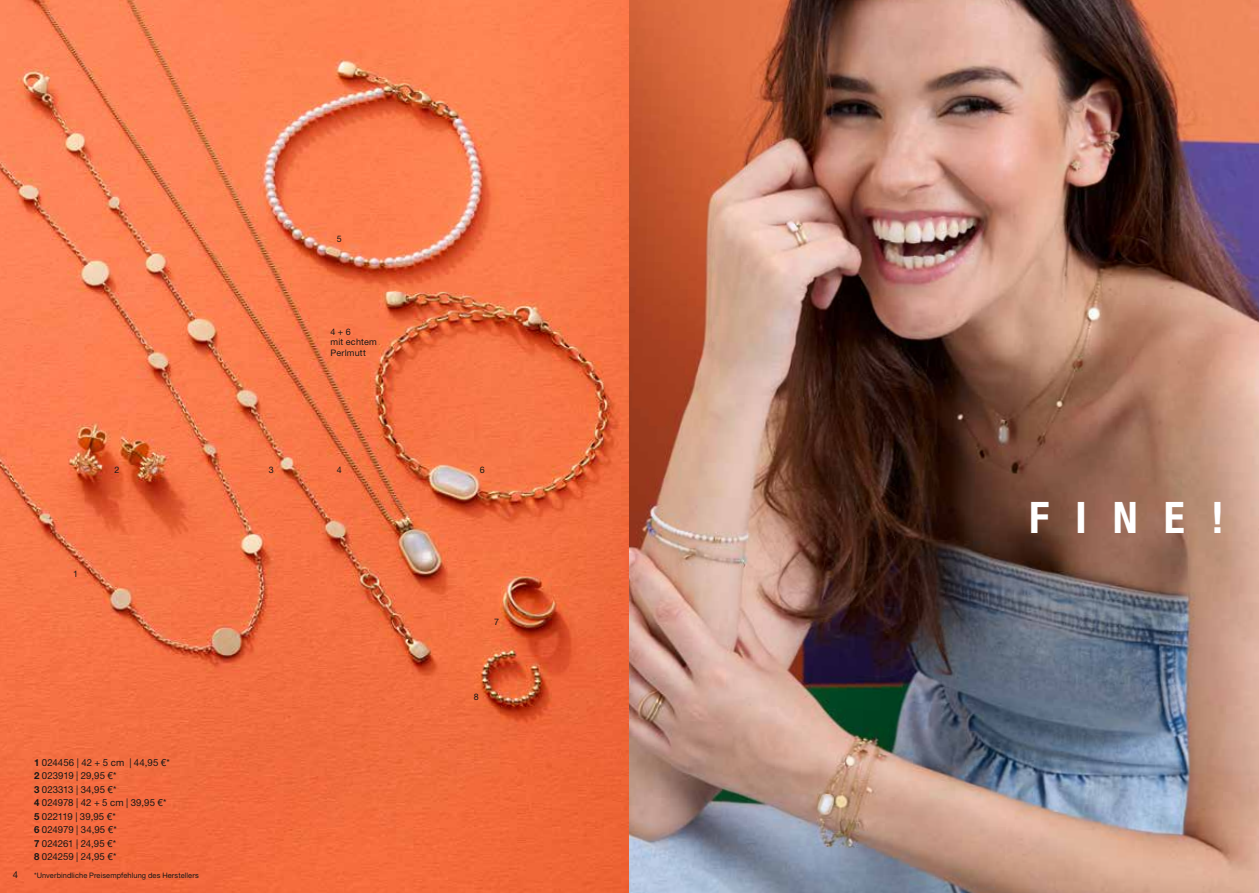
<style>
.page{position:relative;width:1259px;height:893px;background:#fff}
.page>*{position:absolute;margin:0;border:0;box-sizing:border-box;transform-origin:0 0}
.t1{font:700 condensed 43.5px "Helvetica Neue LT Std";color:#fff}
.t2{font:9.75px/13.5px "Helvetica Neue LT Std";letter-spacing:.005em;color:#181716}
.t3{font:9.45px "Helvetica Neue LT Std";color:#181716}
.t4{font:9px/10.5px "Helvetica Neue LT Std";letter-spacing:.025em;color:#181716}
.t5{font:7.5px "Helvetica Neue LT Std";letter-spacing:.01em;color:#181716}
.s1{font-weight:700}
</style>
<div class="page">
<img style="left:0;top:0;width:1259px;height:893px">
<p class="t4" style="left:337px;top:234px;width:6px">5</p>
<p class="t4" style="left:330px;top:326px;width:48px">4 + 6<br>mit echtem<br>Perlmutt</p>
<p class="t4" style="left:114px;top:465px;width:6px">2</p>
<p class="t4" style="left:269px;top:465px;width:6px">3</p>
<p class="t4" style="left:337px;top:465px;width:6px">4</p>
<p class="t4" style="left:73px;top:568px;width:6px">1</p>
<p class="t2" style="left:34px;top:755px;width:137px"><span class="s1">1</span> 024456 | 42 + 5 cm | 44,95 €*<br><span class="s1">2</span> 023919 | 29,95 €*<br><span class="s1">3</span> 023313 | 34,95 €*<br><span class="s1">4</span> 024978 | 42 + 5 cm | 39,95 €*<br><span class="s1">5</span> 022119 | 39,95 €*<br><span class="s1">6</span> 024979 | 34,95 €*<br><span class="s1">7</span> 024261 | 24,95 €*<br><span class="s1">8</span> 024259 | 24,95 €*</p>
<p class="t3" style="left:13px;top:869px;width:7px">4</p>
<p class="t5" style="left:34px;top:871px;width:166px">*Unverbindliche Preisempfehlung des Herstellers</p>
<p class="t4" style="left:480px;top:465px;width:6px">6</p>
<p class="t4" style="left:494px;top:617px;width:6px">7</p>
<p class="t4" style="left:474px;top:691px;width:6px">8</p>
<h1 class="t1" style="left:1029px;top:491px;width:196px">FINE!</h1>
</div>
